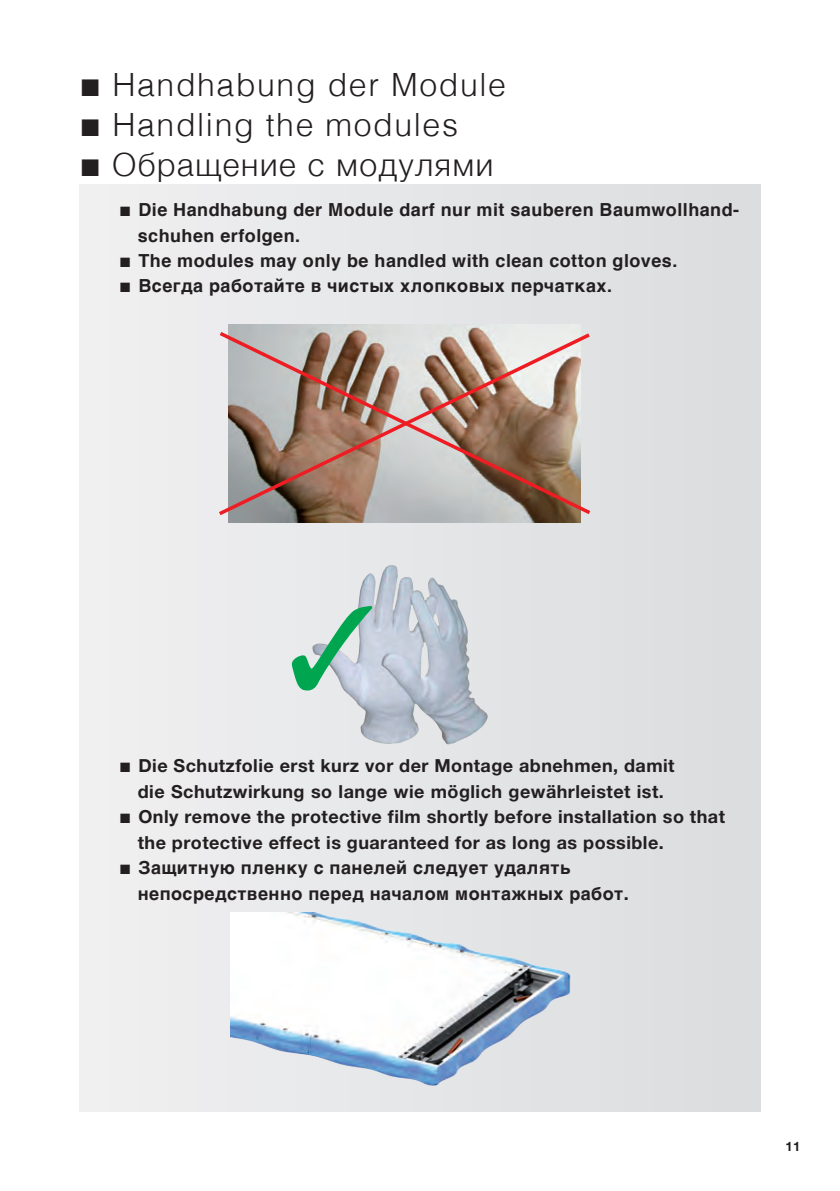
<style>
.page{position:relative;width:840px;height:1191px;background:#fff}
.page>*{position:absolute;margin:0;border:0;box-sizing:border-box;transform-origin:0 0}
.TM_Headlines_D{font:300 32px "Helvetica";letter-spacing:.05em;color:#231f20}
.TM_Headlines_D-2{font:700 18px/26px "Helvetica";letter-spacing:.025em;color:#231f20}
.TM_Headlines_D-3{font:700 18px/26px "Helvetica Neue LT Pro";letter-spacing:.025em;color:#231f20;text-align:center}
.t1{font:700 13px "Helvetica Neue LT Pro";color:#231f20}
.s1{font-family:"Helvetica Neuefor Zehnder";font-weight:400}
.s2{font-family:"Helvetica Neue LT Pro"}
</style>
<div class="page">
<div style="left:79px;top:184px;width:681px;height:927px;background:#e5e6e8"></div>
<img style="left:230px;top:912px;width:341px;height:174px">
<img style="left:344px;top:565px;width:144px;height:179px">
<img style="left:229px;top:324px;width:351px;height:199px">
<img style="left:219px;top:329px;width:372px;height:188px">
<svg style="left:312px;top:604px;width:60px;height:86px"></svg>
<p class="TM_Headlines_D" style="left:79px;top:57px;width:428px"><span class="s1">■</span> Handhabung der Module</p>
<p class="TM_Headlines_D" style="left:79px;top:97px;width:380px"><span class="s1">■</span> Handling the modules</p>
<p class="TM_Headlines_D" style="left:79px;top:137px;width:415px"><span class="s1">■</span> Обращение с модулями</p>
<p class="TM_Headlines_D-2" style="left:138px;top:197px;width:602px;text-indent:-19px"><span class="s1">■</span> Die Handhabung der Module darf nur mit sauberen Baumwollhand&shy;schuhen erfolgen.</p>
<p class="TM_Headlines_D-2" style="left:119px;top:247px;width:559px"><span class="s1">■</span> The modules may only be handled with clean cotton gloves.</p>
<p class="TM_Headlines_D-2" style="left:119px;top:272px;width:494px"><span class="s1">■</span> Всегда работайте в чистых хлопковых перчатках.</p>
<p class="TM_Headlines_D-3" style="left:119px;top:752px;width:556px"><span class="s1">■</span> Die Schutzfolie erst kurz vor der Montage abnehmen, damit die Schutzwirkung so lange wie möglich gewährleistet ist.</p>
<p class="TM_Headlines_D-3" style="left:138px;top:802px;width:588px;text-align:left;text-indent:-19px"><span class="s1">■</span> Only remove the protective film shortly before installation so that the protective effect is guaranteed for as long as possible.</p>
<p class="TM_Headlines_D-2" style="left:138px;top:855px;width:492px;text-indent:-19px"><span class="s1">■</span> Защитную пленку с панелей следует удалять непосредственно перед началом монтажных работ<span class="s2">.</span></p>
<p class="t1" style="left:785px;top:1138px;width:16px">11</p>
</div>
